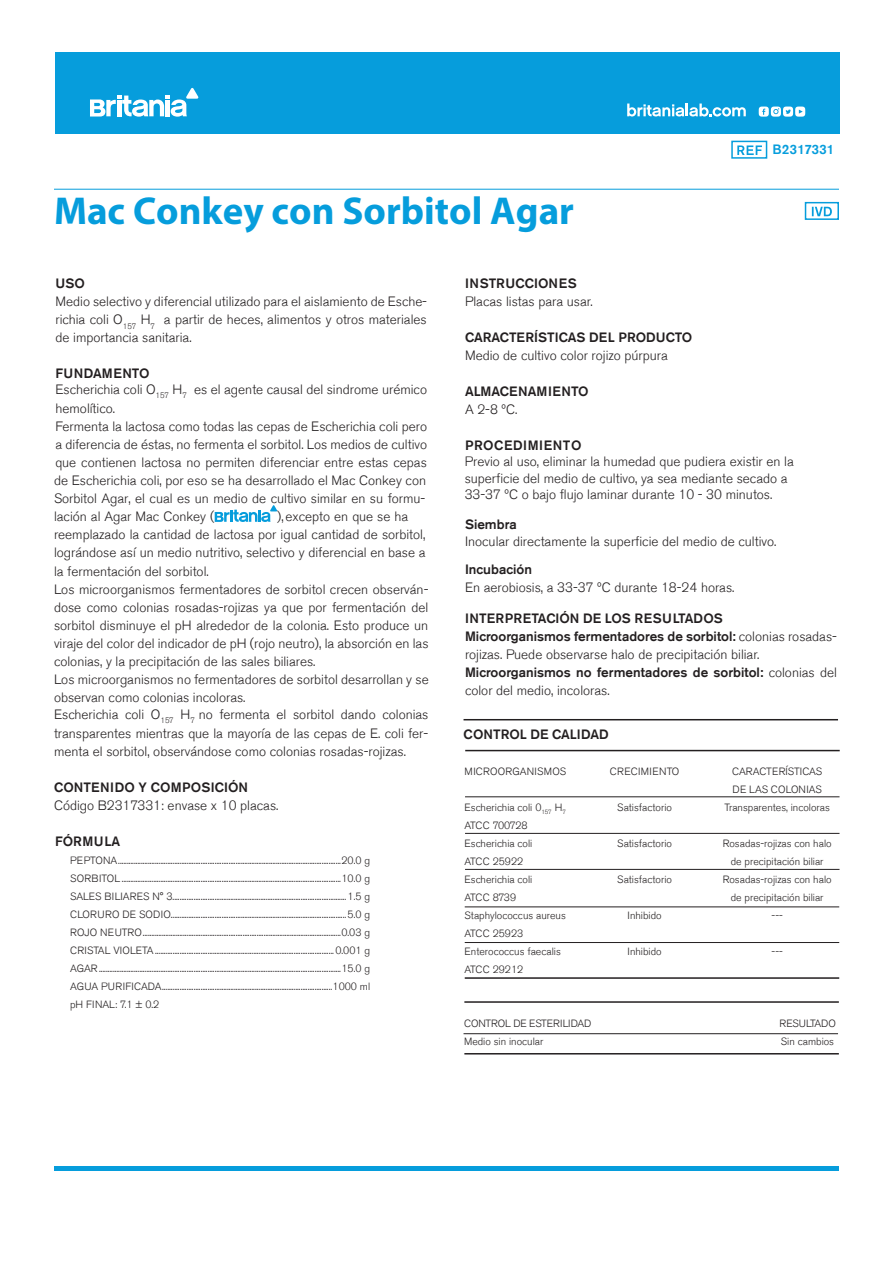
<style>
.page{position:relative;width:893px;height:1263px;background:#fff}
.page>*{position:absolute;margin:0;border:0;box-sizing:border-box;transform-origin:0 0}
.t1{font:700 39px "Myriad Pro";color:#069ddc}
.t2{font:300 13.5px/18px "Akzidenz Grotesk BE";color:#231f20}
.t3{font:500 13.5px/18px "Akzidenz Grotesk BE";color:#231f20}
.t4{font:500 13.5px "Akzidenz Grotesk BE";letter-spacing:.04em;color:#231f20}
.t5{font:500 13.5px "Akzidenz Grotesk BE";color:#069ddc}
.t6{font:500 13.5px "Akzidenz Grotesk BE";letter-spacing:.02em;color:#231f20}
.t7{font:300 10.5px/18px "Akzidenz Grotesk BE";color:#231f20;text-align:center}
.t8{font:300 10.5px "Akzidenz Grotesk BE";letter-spacing:.02em;color:#231f20}
.t9{font:300 10.5px "Akzidenz Grotesk BE";letter-spacing:.03em;color:#231f20}
.s1{font-weight:500}
.s2{font-weight:300}
</style>
<div class="page">
<svg style="left:215px;top:505px;width:62px;height:17px"></svg>
<hr style="left:54px;top:189px;width:785px;height:1px;background:#069ddc">
<div style="left:805px;top:202px;width:34px;height:18px;border:2px solid #069ddc"></div>
<svg style="left:812px;top:207px;width:20px;height:9px"></svg>
<svg style="left:737px;top:145px;width:25px;height:10px"></svg>
<div style="left:731px;top:141px;width:36px;height:18px;border:2px solid #069ddc"></div>
<hr style="left:465px;top:796px;width:374px;height:1px;background:#231f20">
<hr style="left:465px;top:833px;width:374px;height:1px;background:#231f20">
<hr style="left:465px;top:869px;width:374px;height:1px;background:#231f20">
<hr style="left:465px;top:907px;width:374px;height:1px;background:#231f20">
<hr style="left:465px;top:942px;width:374px;height:1px;background:#231f20">
<hr style="left:465px;top:977px;width:374px;height:2px;background:#231f20">
<hr style="left:465px;top:750px;width:375px;height:1px;background:#231f20">
<hr style="left:463px;top:719px;width:375px;height:1px;background:#231f20">
<hr style="left:463px;top:1033px;width:375px;height:1px;background:#231f20">
<hr style="left:464px;top:1001px;width:375px;height:2px;background:#231f20">
<hr style="left:464px;top:1053px;width:375px;height:1px;background:#231f20">
<div style="left:56px;top:52px;width:784px;height:81px;background:#069ddc"></div>
<svg style="left:90px;top:87px;width:109px;height:30px"></svg>
<svg style="left:627px;top:104px;width:119px;height:13px"></svg>
<svg style="left:759px;top:107px;width:46px;height:10px"></svg>
<div style="left:54px;top:1166px;width:785px;height:5px;background:#069ddc"></div>
<h1 class="t1" style="left:54px;top:185px;width:522px">Mac Conkey con Sorbitol Agar</h1>
<p class="t5" style="left:773px;top:141px;width:63px">B 1337132</p>
<p class="t3" style="left:56px;top:274px;width:31px">USO</p>
<p class="t2" style="left:55px;top:293px;width:373px;text-align:justify">Medio selectivo y diferencial utilizado para el aislamiento de Esche&shy;richia coli O<sub>157</sub> H<sub>7</sub> a partir de heces, alimentos y otros materiales de importancia sanitaria.</p>
<p class="t2" style="left:55px;top:366px;width:373px;line-height:15.6px"><span class="s1">FUNDAMENTO<br></span>Escherichia coli O<sub>157</sub> H<sub>7</sub> es el agente causal del sindrome urémico</p>
<p class="t2" style="left:54px;top:400px;width:375px">hemolítico.<br>Fermenta la lactosa como todas las cepas de Escherichia coli pero a diferencia de éstas, no fermenta el sorbitol. Los medios de cultivo que contienen lactosa no permiten diferenciar entre estas cepas de Escherichia coli, por eso se ha desarrollado el Mac Conkey con Sorbitol Agar, el cual es un medio de cultivo similar en su formu&shy;lación al Agar Mac Conkey (</p>
<p class="t2" style="left:54px;top:508px;width:376px;text-indent:223px">), excepto en que se ha reemplazado la cantidad de lactosa por igual cantidad de sorbitol, lográndose así un medio nutritivo, selectivo y diferencial en base a la fermentación del sorbitol.<br>Los microorganismos fermentadores de sorbitol crecen observán&shy;dose como colonias rosadas-rojizas ya que por fermentación del sorbitol disminuye el pH alrededor de la colonia. Esto produce un viraje del color del indicador de pH (rojo neutro), la absorción en las colonias, y la precipitación de las sales biliares.<br>Los microorganismos no fermentadores de sorbitol desarrollan y se observan como colonias incoloras.</p>
<p class="t2" style="left:54px;top:705px;width:376px;line-height:18.6px;text-align:justify">Escherichia coli O<sub>157</sub> H<sub>7</sub> no fermenta el sorbitol dando colonias transparentes mientras que la mayoría de las cepas de E. coli fer&shy;menta el sorbitol, observándose como colonias rosadas-rojizas.</p>
<p class="t3" style="left:54px;top:778px;width:196px">CONTENIDO Y COMPOSICIÓN</p>
<p class="t2" style="left:54px;top:797px;width:226px">Código B2317331: envase x 10 placas.</p>
<p class="t6" style="left:55px;top:833px;width:66px">FÓRMULA</p>
<p class="t7" style="left:70px;top:852px;width:302px;text-align:justify">PEPTONA ...............................................................................................................................20.0 g SORBITOL .............................................................................................................................10.0 g SALES BILIARES N° 3 ...................................................................................................1.5 g CLORURO DE SODIO ....................................................................................................5.0 g ROJO NEUTRO .................................................................................................................0.03 g CRISTAL VIOLETA ...................................................................................................... 0.001 g AGAR ..........................................................................................................................................15.0 g AGUA PURIFICADA .................................................................................................1000 ml pH FINAL: 7.1 ± 0.2</p>
<p class="t3" style="left:465px;top:274px;width:113px">INSTRUCCIONES</p>
<p class="t2" style="left:465px;top:293px;width:129px">Placas listas para usar.</p>
<p class="t3" style="left:465px;top:328px;width:229px">CARACTERÍSTICAS DEL PRODUCTO</p>
<p class="t2" style="left:465px;top:347px;width:204px">Medio de cultivo color rojizo púrpura</p>
<p class="t3" style="left:465px;top:382px;width:125px">ALMACENAMIENTO</p>
<p class="t2" style="left:465px;top:401px;width:54px">A 2-8 ºC.</p>
<p class="t4" style="left:465px;top:437px;width:118px">PROCEDIMIENTO</p>
<p class="t2" style="left:465px;top:454px;width:331px;line-height:16.2px">Previo al uso, eliminar la humedad que pudiera existir en la superficie del medio de cultivo, ya sea mediante secado a<br>33-37 ºC o bajo flujo laminar durante 10 - 30 minutos.</p>
<p class="t3" style="left:465px;top:515px;width:53px">Siembra</p>
<p class="t2" style="left:465px;top:533px;width:313px">Inocular directamente la superficie del medio de cultivo.</p>
<p class="t3" style="left:465px;top:560px;width:68px">Incubación</p>
<p class="t2" style="left:465px;top:578px;width:271px">En aerobiosis, a 33-37 ºC durante 18-24 horas.</p>
<p class="t3" style="left:465px;top:610px;width:374px">INTERPRETACIÓN DE LOS RESULTADOS<br>Microorganismos fermentadores de sorbitol: <span class="s2">colonias rosadas&shy;rojizas. Puede observarse halo de precipitación biliar.<br></span>Microorganismos no fermentadores de sorbitol: <span class="s2">colonias del color del medio, incoloras.</span></p>
<p class="t3" style="left:463px;top:725px;width:147px">CONTROL DE CALIDAD</p>
<p class="t8" style="left:465px;top:765px;width:103px">MICROORGANISMOS</p>
<p class="t7" style="left:465px;top:798px;width:103px;text-align:left">Escherichia coli 0<sub>157</sub> H<sub>7<br></sub>ATCC 700728<br>Escherichia coli<br>ATCC 25922<br>Escherichia coli<br>ATCC 8739<br>Staphylococcus aureus<br>ATCC 25923<br>Enterococcus faecalis<br>ATCC 29212</p>
<p class="t9" style="left:610px;top:765px;width:71px">CRECIMIENTO</p>
<p class="t7" style="left:617px;top:798px;width:56px">Satisfactorio</p>
<p class="t7" style="left:617px;top:834px;width:56px">Satisfactorio</p>
<p class="t7" style="left:617px;top:870px;width:56px">Satisfactorio</p>
<p class="t7" style="left:628px;top:906px;width:36px">Inhibido</p>
<p class="t7" style="left:628px;top:942px;width:36px">Inhibido</p>
<p class="t7" style="left:724px;top:762px;width:107px">CARACTERÍSTICAS<br>DE LAS COLONIAS<br>Transparentes, incoloras</p>
<p class="t7" style="left:723px;top:834px;width:110px">Rosadas-rojizas con halo de precipitación biliar<br>Rosadas-rojizas con halo de precipitación biliar<br>---</p>
<p class="t7" style="left:772px;top:942px;width:13px">---</p>
<p class="t7" style="left:464px;top:1014px;width:129px">CONTROL DE ESTERILIDAD</p>
<p class="t7" style="left:779px;top:1014px;width:58px">RESULTADO</p>
<p class="t7" style="left:464px;top:1032px;width:81px">Medio sin inocular</p>
<p class="t7" style="left:781px;top:1032px;width:55px">Sin cambios</p>
</div>
